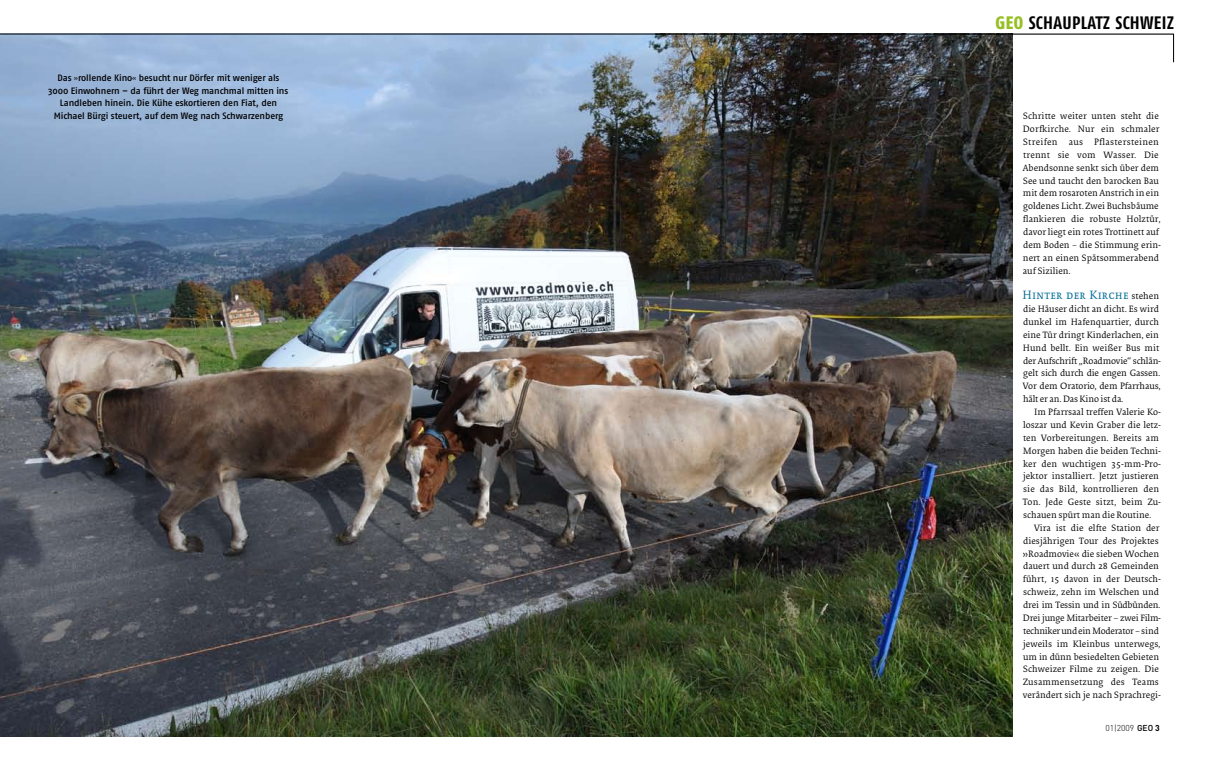
<style>
.page{position:relative;width:1208px;height:766px;background:#fff}
.page>*{position:absolute;margin:0;border:0;box-sizing:border-box;transform-origin:0 0}
.t1{font:700 18px "Fago Co";letter-spacing:.02em;color:#000}
.t2{font:12.5px "Collis Roman Exp";letter-spacing:.005em;color:#006a98}
.t3{font:9.5px/12.9px "Collis Roman Txt";color:#000}
.t4{font:9.2px/12.9px "Fago No Med";letter-spacing:-.015em;color:#000;text-align:center}
.t5{font:300 8.5px "DIN";color:#000}
.s1{font-family:"Helvetica Neue"}
.s2{font-family:"Fago Co Exb";font-weight:400;color:#96bf21}
.s3{font-family:"Collis Roman Txt";font-size:9.5px;color:#000}
.s4{font-weight:500}
.s5{font-weight:700}
</style>
<div class="page">
<img style="left:0;top:35px;width:1012px;height:701px">
<svg style="left:1173px;top:34px;width:1px;height:28px"></svg>
<hr style="left:655px;top:34px;width:518px;height:1px;background:#000">
<hr style="left:0;top:34px;width:662px;height:1px;background:#000">
<p class="t4" style="left:48px;top:71px;width:242px">Das <span class="s1">»</span>rollende Kino<span class="s1">«</span> besucht nur Dörfer mit weniger als 3000 Einwohnern – da führt der Weg manchmal mitten ins Landleben hinein. Die Kühe eskortieren den Fiat, den Michael Bürgi steuert, auf dem Weg nach Schwarzenberg</p>
<h1 class="t1" style="left:995px;top:12px;width:180px"><span class="s2">GEO</span> SCHAUPLATZ SCHWEIZ</h1>
<p class="t3" style="left:1022px;top:110px;width:140px">Schritte weiter unten steht die<br>Dorfkirche. Nur ein schmaler<br>Streifen aus Pflastersteinen trennt sie vom Wasser. Die<br>Abendsonne senkt sich über dem<br>See und taucht den barocken Bau mit dem rosaroten Anstrich in ein goldenes Licht. Zwei Buchsbäume flankieren die robuste Holztür, davor liegt ein rotes Trottinett auf dem Boden – die Stimmung erin&shy;nert an einen Spätsommerabend auf Sizilien.</p>
<h2 class="t2" style="left:1022px;top:289px;width:138px">Hinter der Kirche <span class="s3">stehen</span></h2>
<p class="t3" style="left:1022px;top:303px;width:140px">die Häuser dicht an dicht. Es wird dunkel im Hafenquartier, durch eine Tür dringt Kinderlachen, ein<br>Hund bellt. Ein weißer Bus mit der Aufschrift „Roadmovie“ schlän&shy;gelt sich durch die engen Gassen.<br>Vor dem Oratorio, dem Pfarrhaus, hält er an. Das Kino ist da.</p>
<p class="t3" style="left:1022px;top:406px;width:140px;text-indent:11px">Im Pfarrsaal treffen Valerie Ko&shy;loszar und Kevin Graber die letz&shy;ten Vorbereitungen. Bereits am<br>Morgen haben die beiden Techni&shy;ker den wuchtigen 35-mm-Pro&shy;jektor installiert. Jetzt justieren sie das Bild, kontrollieren den<br>Ton. Jede Geste sitzt, beim Zu&shy;schauen spürt man die Routine.</p>
<p class="t3" style="left:1022px;top:521px;width:140px;text-indent:12px">Vira ist die elfte Station der diesjährigen Tour des Projektes »Roadmovie« die sieben Wochen dauert und durch 28 Gemeinden führt, 15 davon in der Deutsch&shy;schweiz, zehn im Welschen und drei im Tessin und in Südbünden.<br>Drei junge Mitarbeiter – zwei Film&shy;techniker und ein Moderator – sind jeweils im Kleinbus unterwegs, um in dünn besiedelten Gebieten<br>Schweizer Filme zu zeigen. Die<br>Zusammensetzung des Teams verändert sich je nach Sprachregi-</p>
<p class="t5" style="left:1105px;top:722px;width:56px">01|2009 <span class="s4">GEO</span> <span class="s5">3</span></p>
</div>
